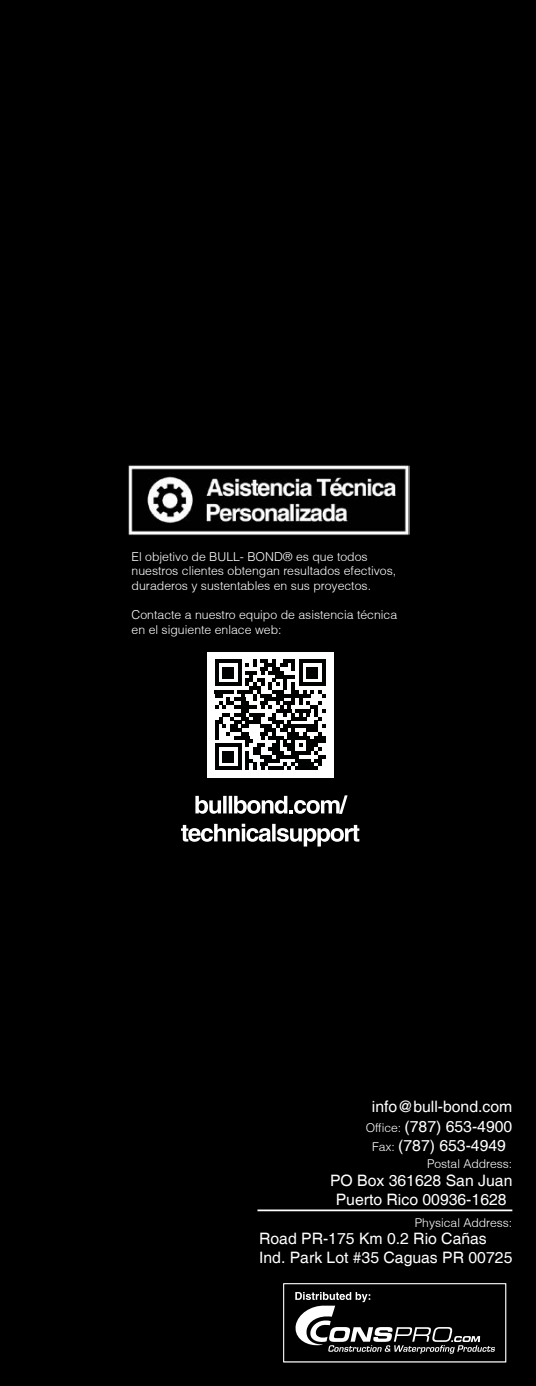
<style>
.page{position:relative;width:536px;height:1386px;background:#000}
.page>*{position:absolute;margin:0;border:0;box-sizing:border-box;transform-origin:0 0}
.t1{font:15.75px/18.9px "Helvetica";color:#fff;text-align:center}
.t2{font:300 12.25px/14.7px "Helvetica";color:#fff}
.t3{font:300 12.08px "Helvetica";color:#fff}
.s1{font-weight:300;font-size:12.08px}
</style>
<div class="page">
<svg style="left:283px;top:1284px;width:223px;height:78px"></svg>
<hr style="left:257px;top:1210px;width:255px;height:1px;background:#fff">
<div style="left:207px;top:652px;width:126px;height:126px;background:#fff"></div>
<svg style="left:215px;top:659px;width:110px;height:111px"></svg>
<hr style="left:295px;top:766px;width:23px;height:4px;background:#000101">
<svg style="left:195px;top:795px;width:152px;height:19px"></svg>
<svg style="left:181px;top:824px;width:178px;height:23px"></svg>
<img style="left:128px;top:465px;width:281px;height:71px">
<p class="t2" style="left:132px;top:549px;width:266px">El objetivo de BULL- BOND® es que todos nuestros clientes obtengan resultados efectivos, duraderos y sustentables en sus proyectos.</p>
<p class="t2" style="left:132px;top:608px;width:267px">Contacte a nuestro equipo de asistencia técnica en el siguiente enlace web:</p>
<p class="t1" style="left:372px;top:1098px;width:142px">info@bull-bond.com</p>
<p class="t1" style="left:365px;top:1118px;width:148px"><span class="s1">Office:</span> (787) 653-4900<br><span class="s1">Fax:</span> (787) 653-4949</p>
<p class="t3" style="left:427px;top:1156px;width:87px">Postal Address:</p>
<p class="t1" style="left:330px;top:1171px;width:184px">PO Box 361628 San Juan<br>Puerto Rico 00936-1628</p>
<p class="t3" style="left:415px;top:1215px;width:99px">Physical Address:</p>
<p class="t1" style="left:259px;top:1230px;width:255px;text-align:left">Road PR-175 Km 0.2 Rio Cañas<br>Ind. Park Lot #35 Caguas PR 00725</p>
</div>
